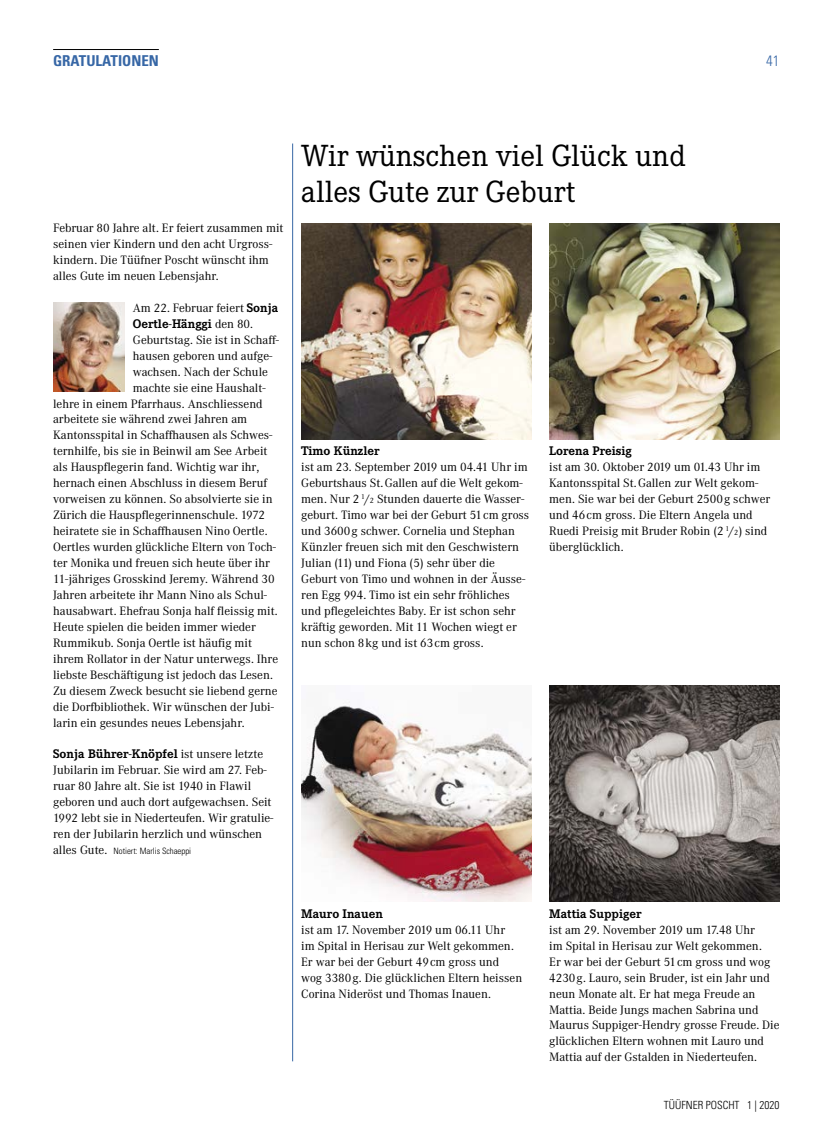
<style>
.page{position:relative;width:815px;height:1134px;background:#fff}
.page>*{position:absolute;margin:0;border:0;box-sizing:border-box;transform-origin:0 0}
.t1{font:30px/36px "Corporate EBQ";color:#000}
.t2{font:700 condensed 15px "Univers LT Std";color:#3767a6}
.t3{font:300 condensed 15px "Univers LT Std";color:#3767a6}
.t4{font:700 12.25px "Corporate EBQ";color:#000}
.t5{font:11.88px/16px "Corporate ABQ";color:#000}
.t6{font:300 condensed 11.25px "Univers LT Std";color:#000}
.t7{font:300 condensed 8.75px "Univers LT Std";color:#000}
.s1{font-family:"Corporate EBQ";font-weight:700;font-size:12.25px}
.s2{font-family:"Corporate ABQ";font-weight:400;font-size:11.88px}
.s3{font-family:"Corporate ABQ";font-weight:400;font-stretch:normal;font-size:11.88px}
.s4{font-size:7.5px}
</style>
<div class="page">
<hr style="left:53px;top:49px;width:106px;height:1px;background:#000">
<img style="left:53px;top:303px;width:71px;height:89px">
<img style="left:301px;top:223px;width:230px;height:216px">
<img style="left:549px;top:223px;width:231px;height:216px">
<img style="left:301px;top:701px;width:230px;height:201px">
<img style="left:549px;top:686px;width:231px;height:216px">
<hr style="left:292px;top:144px;width:1px;height:917px;background:#3767a6">
<p class="t2" style="left:53px;top:51px;width:107px">GRATULATIONEN</p>
<p class="t3" style="left:766px;top:51px;width:15px">41</p>
<p class="t5" style="left:53px;top:220px;width:232px">Februar 80 Jahre alt. Er feiert zusammen mit seinen vier Kindern und den acht Urgross&shy;kindern. Die Tüüfner Poscht wünscht ihm alles Gute im neuen Lebensjahr.</p>
<p class="t5" style="left:133px;top:300px;width:147px">Am 22. Februar feiert <span class="s1">Sonja</span></p>
<p class="t4" style="left:133px;top:316px;width:122px">Oertle-Hänggi <span class="s2">den 80.</span></p>
<p class="t5" style="left:133px;top:332px;width:148px">Geburtstag. Sie ist in Schaff-</p>
<p class="t5" style="left:133px;top:348px;width:141px">hausen geboren und aufge-</p>
<p class="t5" style="left:133px;top:364px;width:137px">wachsen. Nach der Schule</p>
<p class="t5" style="left:133px;top:380px;width:134px">machte sie eine Haushalt-</p>
<p class="t5" style="left:53px;top:396px;width:211px">lehre in einem Pfarrhaus. Anschliessend</p>
<p class="t5" style="left:53px;top:411px;width:196px">arbeitete sie während zwei Jahren am</p>
<p class="t5" style="left:53px;top:427px;width:221px">Kantonsspital in Schaffhausen als Schwes-</p>
<p class="t5" style="left:53px;top:443px;width:216px">ternhilfe, bis sie in Beinwil am See Arbeit</p>
<p class="t5" style="left:53px;top:459px;width:208px">als Hauspflegerin fand. Wichtig war ihr,</p>
<p class="t5" style="left:53px;top:475px;width:216px">hernach einen Abschluss in diesem Beruf</p>
<p class="t5" style="left:53px;top:491px;width:221px">vorweisen zu können. So absolvierte sie in</p>
<p class="t5" style="left:53px;top:507px;width:214px">Zürich die Hauspflegerinnenschule. 1972</p>
<p class="t5" style="left:53px;top:523px;width:216px">heiratete sie in Schaffhausen Nino Oertle.</p>
<p class="t5" style="left:53px;top:539px;width:225px">Oertles wurden glückliche Eltern von Toch-</p>
<p class="t5" style="left:53px;top:555px;width:218px">ter Monika und freuen sich heute über ihr</p>
<p class="t5" style="left:53px;top:571px;width:223px">11-jähriges Grosskind Jeremy. Während 30</p>
<p class="t5" style="left:53px;top:587px;width:216px">Jahren arbeitete ihr Mann Nino als Schul-</p>
<p class="t5" style="left:53px;top:603px;width:226px">hausabwart. Ehefrau Sonja half fleissig mit.</p>
<p class="t5" style="left:53px;top:619px;width:204px">Heute spielen die beiden immer wieder</p>
<p class="t5" style="left:53px;top:635px;width:200px">Rummikub. Sonja Oertle ist häufig mit</p>
<p class="t5" style="left:53px;top:651px;width:227px">ihrem Rollator in der Natur unterwegs. Ihre</p>
<p class="t5" style="left:53px;top:667px;width:221px">liebste Beschäftigung ist jedoch das Lesen.</p>
<p class="t5" style="left:53px;top:683px;width:226px">Zu diesem Zweck besucht sie liebend gerne</p>
<p class="t5" style="left:53px;top:699px;width:222px">die Dorfbibliothek. Wir wünschen der Jubi-</p>
<p class="t5" style="left:53px;top:714px;width:193px">larin ein gesundes neues Lebensjahr.</p>
<p class="t4" style="left:53px;top:747px;width:212px">Sonja Bührer-Knöpfel <span class="s2">ist unsere letzte</span></p>
<p class="t5" style="left:53px;top:762px;width:222px">Jubilarin im Februar. Sie wird am 27. Feb&shy;ruar 80 Jahre alt. Sie ist 1940 in Flawil geboren und auch dort aufgewachsen. Seit 1992 lebt sie in Niederteufen. Wir gratulie&shy;ren der Jubilarin herzlich und wünschen</p>
<p class="t7" style="left:53px;top:846px;width:140px"><span class="s3">alles Gute.</span> Notiert: Marlis Schaeppi</p>
<h1 class="t1" style="left:301px;top:138px;width:386px">Wir wünschen viel Glück und alles Gute zur Geburt</h1>
<p class="t4" style="left:301px;top:444px;width:80px">Timo Künzler</p>
<p class="t5" style="left:301px;top:459px;width:230px">ist am 23. September 2019 um 04.41 Uhr im Geburtshaus St.Gallen auf die Welt gekom&shy;men. Nur 2 <sup>1</sup>/<span class="s4">2</span> Stunden dauerte die Wasser&shy;geburt. Timo war bei der Geburt 51cm gross und 3600g schwer. Cornelia und Stephan Künzler freuen sich mit den Geschwistern Julian (11) und Fiona (5) sehr über die Geburt von Timo und wohnen in der Äusse&shy;ren Egg 994. Timo ist ein sehr fröhliches und pflegeleichtes Baby. Er ist schon sehr kräftig geworden. Mit 11 Wochen wiegt er nun schon 8kg und ist 63cm gross.</p>
<p class="t4" style="left:549px;top:444px;width:84px">Lorena Preisig</p>
<p class="t5" style="left:549px;top:459px;width:223px">ist am 30. Oktober 2019 um 01.43 Uhr im Kantonsspital St.Gallen zur Welt gekom&shy;men. Sie war bei der Geburt 2500g schwer und 46cm gross. Die Eltern Angela und Ruedi Preisig mit Bruder Robin (2 <sup>1</sup>/<span class="s4">2</span>) sind überglücklich.</p>
<p class="t4" style="left:301px;top:906px;width:83px">Mauro Inauen</p>
<p class="t5" style="left:301px;top:922px;width:223px">ist am 17. November 2019 um 06.11 Uhr<br>im Spital in Herisau zur Welt gekommen.<br>Er war bei der Geburt 49cm gross und wog 3380g. Die glücklichen Eltern heissen Corina Nideröst und Thomas Inauen.</p>
<p class="t4" style="left:549px;top:906px;width:94px">Mattia Suppiger</p>
<p class="t5" style="left:549px;top:922px;width:232px">ist am 29. November 2019 um 17.48 Uhr<br>im Spital in Herisau zur Welt gekommen.<br>Er war bei der Geburt 51cm gross und wog 4230g. Lauro, sein Bruder, ist ein Jahr und neun Monate alt. Er hat mega Freude an Mattia. Beide Jungs machen Sabrina und Maurus Suppiger-Hendry grosse Freude. Die glücklichen Eltern wohnen mit Lauro und Mattia auf der Gstalden in Niederteufen.</p>
<p class="t6" style="left:664px;top:1098px;width:117px">TÜÜFNER POSCHT 1 | 2020</p>
</div>
